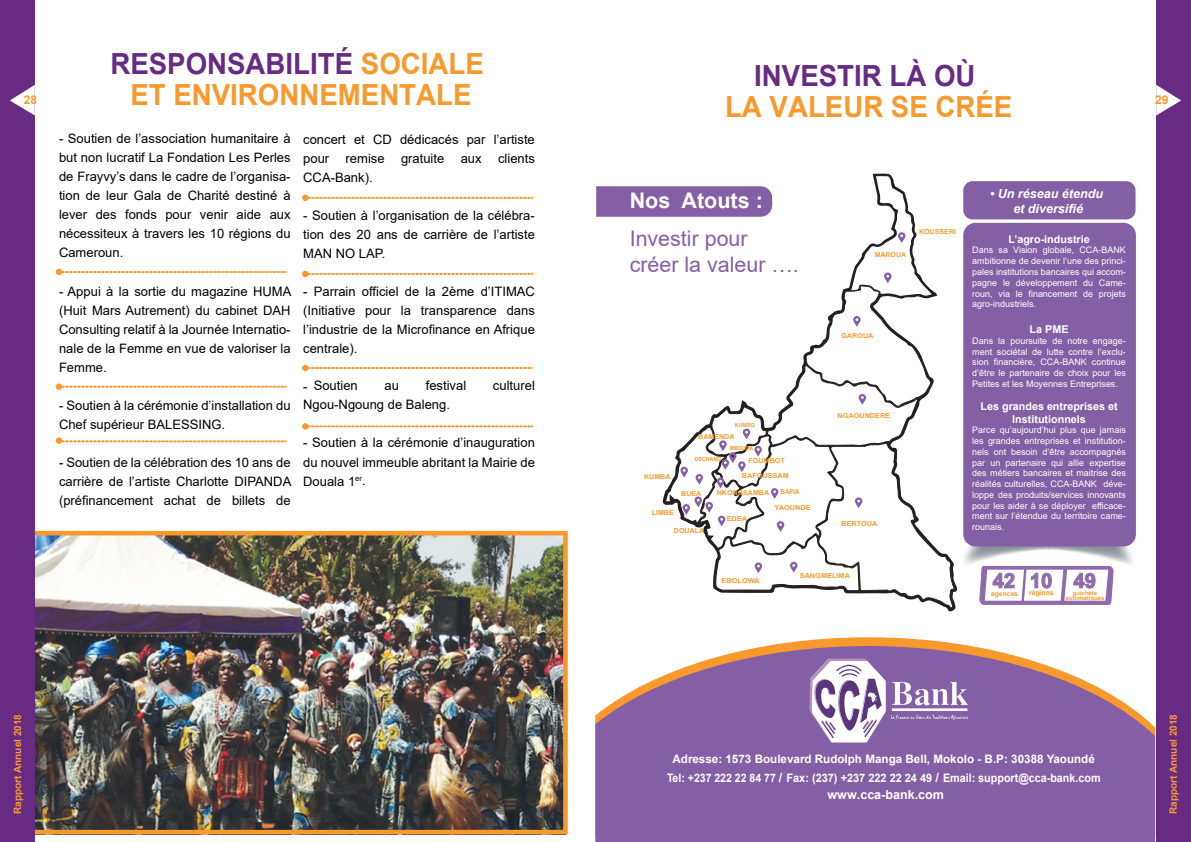
<style>
.page{position:relative;width:1191px;height:842px;background:#fff}
.page>*{position:absolute;margin:0;border:0;box-sizing:border-box;transform-origin:0 0}
.t1{font:700 29.1px/30.7px "Arial";color:#f8992e;text-align:center;scale:.95 1}
.t2{font:700 29.1px "Arial";color:#672b84;scale:.95 1}
.t3{font:700 21.5px "Arial";color:#fff}
.t4{font:21.4px/25.7px "Arial";color:#845fa5}
.t5{font:700 20.3px "Arial";color:#8f6aad}
.t6{font:13px/19px "Arial";color:#000001;text-align:justify}
.t7{font:700 12.6px "Arial";color:#fff}
.t8{font:italic 700 12.5px/15px "Arial";color:#fff;text-align:center}
.t9{font:700 12px "Arial";color:#f8992e}
.t10{font:700 11.7px/19px "Arial";color:#fff;text-align:center}
.t11{font:700 10.8px/12.9px "Arial";color:#fff;text-align:center}
.t12{font:700 10px "Arial";color:#f8992e}
.t13{font:9px/10.8px "Arial";color:#fff;text-align:justify}
.t14{font:700 6.8px "Arial";color:#f89c31;scale:1.04 1}
.t15{font:700 6.8px "Arial";color:#f89c31;scale:1.08 1}
.t16{font:700 6.8px/14.4px "Arial";color:#f89c31;text-align:center;scale:1.07 1}
.t17{font:700 6.8px "Arial";color:#f89c31}
.t18{font:700 6.8px "Arial";color:#f89a2e}
.t19{font:700 6.8px "Arial";color:#f89c31;scale:.91 1}
.t20{font:700 5.9px/5.1px "Arial";color:#f89a2e;text-align:center}
.t21{font:700 5.7px "Arial";color:#f89c31;scale:.93 1}
.s1{color:#672b84}
.s2{font-weight:900;font-size:12.6px}
</style>
<div class="page">
<img style="left:964px;top:544px;width:169px;height:31px">
<svg style="left:1047px;top:546px;width:2px;height:7px"></svg>
<div style="left:963px;top:223px;width:172px;height:323px;background:#845fa5;border-radius:12px"></div>
<svg style="left:596px;top:176px;width:360px;height:434px"></svg>
<div style="left:963px;top:181px;width:172px;height:38px;background:#845fa5;border-radius:9px"></div>
<svg style="left:979px;top:566px;width:134px;height:39px"></svg>
<svg style="left:767px;top:637px;width:204px;height:9px;fill:#f8992e"></svg>
<svg style="left:595px;top:646px;width:560px;height:196px;background:#9471a9"></svg>
<svg style="left:809px;top:659px;width:76px;height:83px"></svg>
<svg style="left:891px;top:682px;width:77px;height:38px"></svg>
<img style="left:35px;top:537px;width:527px;height:291px">
<div style="left:9px;top:531px;width:559px;height:303px;border:5px solid #f8992e"></div>
<div style="left:1156px;top:0;width:35px;height:842px;background:#672b84"></div>
<div style="left:0;top:0;width:35px;height:842px;background:#672b84"></div>
<svg style="left:10px;top:85px;width:25px;height:30px"></svg>
<svg style="left:1156px;top:85px;width:25px;height:30px"></svg>
<svg style="left:62px;top:386px;width:224px;height:2px"></svg>
<svg style="left:62px;top:440px;width:224px;height:2px"></svg>
<svg style="left:56px;top:269px;width:230px;height:6px"></svg>
<div style="left:56px;top:383px;width:6px;height:7px;background:#f8992e;border-radius:50%"></div>
<div style="left:56px;top:437px;width:6px;height:7px;background:#f8992e;border-radius:50%"></div>
<svg style="left:308px;top:425px;width:225px;height:2px"></svg>
<div style="left:302px;top:423px;width:6px;height:7px;background:#f8992e;border-radius:50%"></div>
<svg style="left:302px;top:365px;width:231px;height:6px"></svg>
<svg style="left:302px;top:271px;width:231px;height:6px"></svg>
<svg style="left:302px;top:195px;width:231px;height:6px"></svg>
<p class="t9" style="left:24px;top:91px;width:15px">28</p>
<h1 class="t1" style="left:110px;top:49px;width:394px"><span class="s1">RESPONSABILITÉ</span> SOCIALE<br>ET ENVIRONNEMENTALE</h1>
<p class="t6" style="left:59px;top:129px;width:233px">- Soutien de l’association humanitaire à but non lucratif La Fondation Les Perles de Frayvy’s dans le cadre de l’organisa&shy;tion de leur Gala de Charité destiné à lever des fonds pour venir aide aux nécessiteux à travers les 10 régions du Cameroun.</p>
<p class="t6" style="left:59px;top:281px;width:234px">- Appui à la sortie du magazine HUMA (Huit Mars Autrement) du cabinet DAH Consulting relatif à la Journée Internatio&shy;nale de la Femme en vue de valoriser la Femme.</p>
<p class="t6" style="left:59px;top:395px;width:233px">- Soutien à la cérémonie d’installation du<br>Chef supérieur BALESSING.</p>
<p class="t6" style="left:59px;top:452px;width:234px">- Soutien de la célébration des 10 ans de carrière de l’artiste Charlotte DIPANDA (préfinancement achat de billets de</p>
<p class="t6" style="left:303px;top:129px;width:233px">concert et CD dédicacés par l’artiste pour</p>
<p class="t6" style="left:346px;top:148px;width:40px">remise</p>
<p class="t6" style="left:401px;top:148px;width:45px">gratuite</p>
<p class="t6" style="left:461px;top:148px;width:22px">aux</p>
<p class="t6" style="left:498px;top:148px;width:38px">clients</p>
<p class="t6" style="left:303px;top:167px;width:71px">CCA-Bank).</p>
<p class="t6" style="left:303px;top:205px;width:233px">- Soutien à l’organisation de la célébra&shy;tion des 20 ans de carrière de l’artiste MAN NO LAP.</p>
<p class="t6" style="left:303px;top:281px;width:233px">- Parrain officiel de la 2ème d’ITIMAC (Initiative pour la transparence dans l’industrie de la Microfinance en Afrique centrale).</p>
<p class="t6" style="left:303px;top:376px;width:56px">- Soutien</p>
<p class="t6" style="left:384px;top:376px;width:16px">au</p>
<p class="t6" style="left:426px;top:376px;width:42px">festival</p>
<p class="t6" style="left:493px;top:376px;width:43px">culturel</p>
<p class="t6" style="left:303px;top:395px;width:148px">Ngou-Ngoung de Baleng.</p>
<p class="t6" style="left:303px;top:433px;width:233px">- Soutien à la cérémonie d’inauguration du nouvel immeuble abritant la Mairie de Douala 1<sup>er</sup>.</p>
<p class="t12" style="left:10px;top:814px;width:101px;rotate:-90deg">Rapport Annuel 2018</p>
<h1 class="t2" style="left:754px;top:56px;width:234px">INVESTIR LÀ OÙ</h1>
<h1 class="t1" style="left:725px;top:92px;width:304px">LA VALEUR SE CRÉE</h1>
<h2 class="t3" style="left:629px;top:186px;width:135px">Nos Atouts :</h2>
<p class="t8" style="left:990px;top:186px;width:115px">• Un réseau étendu et diversifié</p>
<h3 class="t4" style="left:629px;top:226px;width:171px">Investir pour créer la valeur ….</h3>
<p class="t17" style="left:919px;top:227px;width:38px">KOUSSERI</p>
<p class="t17" style="left:874px;top:250px;width:33px">MAROUA</p>
<p class="t16" style="left:841px;top:329px;width:32px">GAROUA</p>
<p class="t21" style="left:735px;top:420px;width:23px">KUMBO</p>
<p class="t14" style="left:698px;top:431px;width:36px">BAMENDA</p>
<p class="t14" style="left:644px;top:472px;width:27px">KUMBA</p>
<p class="t14" style="left:652px;top:508px;width:23px">LIMBE</p>
<p class="t21" style="left:729px;top:444px;width:27px">MBOUDA</p>
<p class="t21" style="left:694px;top:455px;width:30px">DSCHANG</p>
<p class="t16" style="left:742px;top:454px;width:45px">FOUMBOT<br>BAFOUSSAM</p>
<p class="t19" style="left:780px;top:486px;width:22px">BAFIA</p>
<p class="t15" style="left:774px;top:502px;width:35px">YAOUNDE</p>
<p class="t14" style="left:717px;top:488px;width:52px">NKONGSAMBA</p>
<p class="t14" style="left:681px;top:489px;width:21px">BUEA</p>
<p class="t15" style="left:726px;top:514px;width:20px">EDEA</p>
<p class="t14" style="left:674px;top:526px;width:31px">DOUALA</p>
<p class="t16" style="left:837px;top:408px;width:51px">NGAOUNDERE</p>
<p class="t15" style="left:841px;top:519px;width:35px">BERTOUA</p>
<p class="t15" style="left:721px;top:576px;width:37px">EBOLOWA</p>
<p class="t15" style="left:799px;top:571px;width:48px">SANGMELIMA</p>
<p class="t11" style="left:1008px;top:233px;width:83px">L’agro-industrie</p>
<p class="t13" style="left:972px;top:245px;width:155px">Dans sa Vision globale, CCA-BANK ambitionne de devenir l’une des princi&shy;pales institutions bancaires qui accom&shy;pagne le développement du Came&shy;roun, via le financement de projets agro-industriels.</p>
<p class="t11" style="left:1029px;top:323px;width:40px">La PME</p>
<p class="t13" style="left:972px;top:335px;width:155px">Dans la poursuite de notre engage&shy;ment sociétal de lutte contre l’exclu&shy;sion financière, CCA-BANK continue d’être le partenaire de choix pour les Petites et les Moyennes Entreprises.</p>
<p class="t11" style="left:980px;top:399px;width:139px">Les grandes entreprises et<br>Institutionnels</p>
<p class="t13" style="left:972px;top:425px;width:155px">Parce qu’aujourd’hui plus que jamais les grandes entreprises et institution&shy;nels ont besoin d’être accompagnés par un partenaire qui allie expertise des métiers bancaires et maitrise des réalités culturelles, CCA-BANK déve&shy;loppe des produits/services innovants pour les aider à se déployer efficace&shy;ment sur l’étendue du territoire came&shy;rounais.</p>
<h3 class="t5" style="left:992px;top:566px;width:24px">42</h3>
<p class="t18" style="left:991px;top:589px;width:29px">agences</p>
<h3 class="t5" style="left:1029px;top:566px;width:68px">10 49</h3>
<p class="t20" style="left:1065px;top:590px;width:40px">guichets automatiques</p>
<p class="t18" style="left:1029px;top:588px;width:26px">régions</p>
<p class="t9" style="left:1155px;top:91px;width:15px">29</p>
<p class="t10" style="left:667px;top:749px;width:435px">Adresse: 1573 Boulevard Rudolph Manga Bell, Mokolo - B.P: 30388 Yaoundé<br>Tel: +237 222 22 84 77 <span class="s2">/</span> Fax: (237) +237 222 22 24 49 <span class="s2">/</span> Email: support@cca-bank.com</p>
<p class="t7" style="left:827px;top:786px;width:118px">www.cca-bank.com</p>
<p class="t12" style="left:1166px;top:814px;width:101px;rotate:-90deg">Rapport Annuel 2018</p>
</div>
